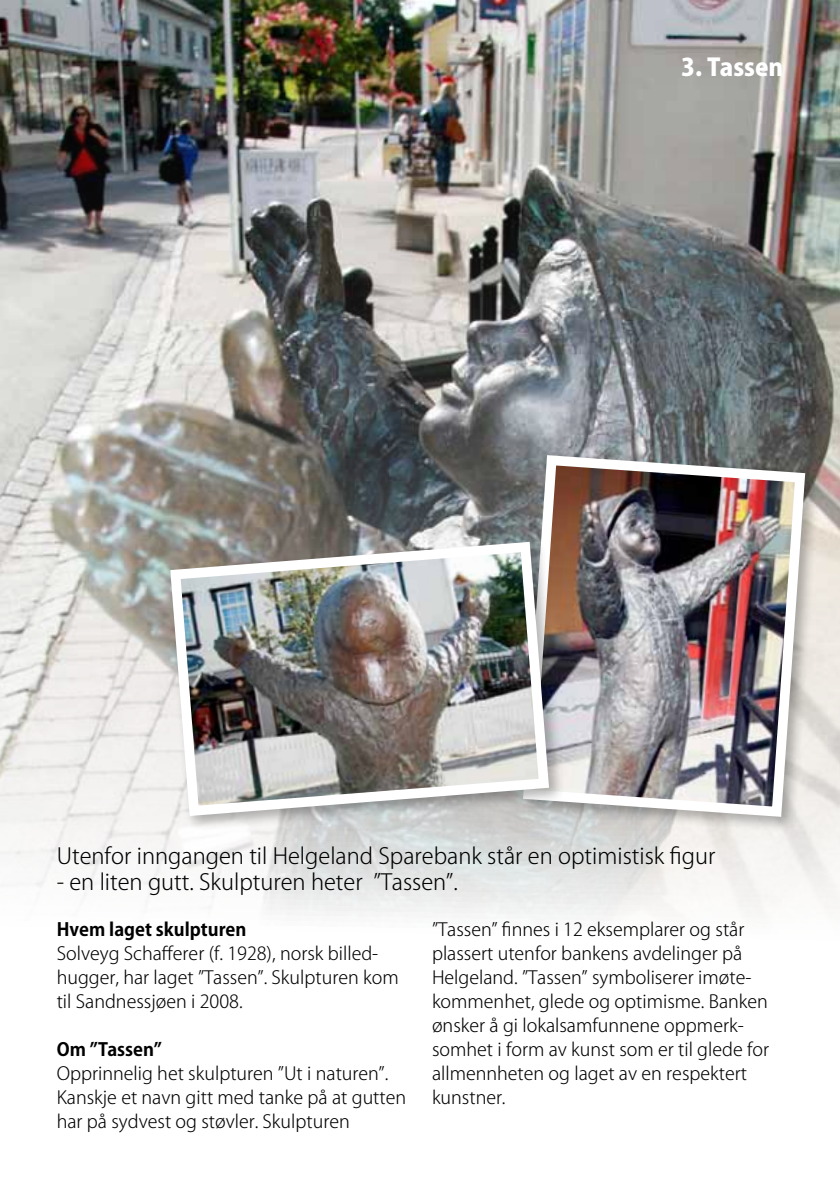
<style>
.page{position:relative;width:840px;height:1191px;background:#fff}
.page>*{position:absolute;margin:0;border:0;box-sizing:border-box;transform-origin:0 0}
.t1{font:800 24px "Koz Go Pro";color:#fff}
.t2{font:300 22px "Koz Go Pro";color:#000}
.t3{font:300 18px/24px "Koz Go Pro";color:#000}
.t4{font:700 18px "Koz Go Pro";color:#000}
</style>
<div class="page">
<img style="left:0;top:0;width:839px;height:921px">
<div style="left:518px;top:451px;width:303px;height:382px;background:#000;opacity:.3"></div>
<img style="left:517px;top:450px;width:292px;height:372px">
<div style="left:166px;top:537px;width:399px;height:295px;background:#000;opacity:.3"></div>
<img style="left:165px;top:536px;width:389px;height:285px">
<h1 class="t1" style="left:680px;top:52px;width:104px">3. Tassen</h1>
<p class="t2" style="left:57px;top:842px;width:659px">Utenfor inngangen til Helgeland Sparebank står en optimistisk figur</p>
<p class="t2" style="left:57px;top:868px;width:402px">- en liten gutt. Skulpturen heter ”Tassen”.</p>
<p class="t4" style="left:57px;top:918px;width:191px">Hvem laget skulpturen</p>
<p class="t3" style="left:57px;top:942px;width:343px">Solveyg Schafferer (f. 1928), norsk billed&shy;hugger, har laget ”Tassen”. Skulpturen kom til Sandnessjøen i 2008.</p>
<p class="t4" style="left:57px;top:1038px;width:107px">Om ”Tassen”</p>
<p class="t3" style="left:57px;top:1062px;width:351px">Opprinnelig het skulpturen ”Ut i naturen”.<br>Kanskje et navn gitt med tanke på at gutten har på sydvest og støvler. Skulpturen</p>
<p class="t3" style="left:432px;top:918px;width:338px">”Tassen” finnes i 12 eksemplarer og står plassert utenfor bankens avdelinger på Helgeland. ”Tassen” symboliserer imøte&shy;kommenhet, glede og optimisme. Banken ønsker å gi lokalsamfunnene oppmerk&shy;somhet i form av kunst som er til glede for allmennheten og laget av en respektert kunstner.</p>
</div>
